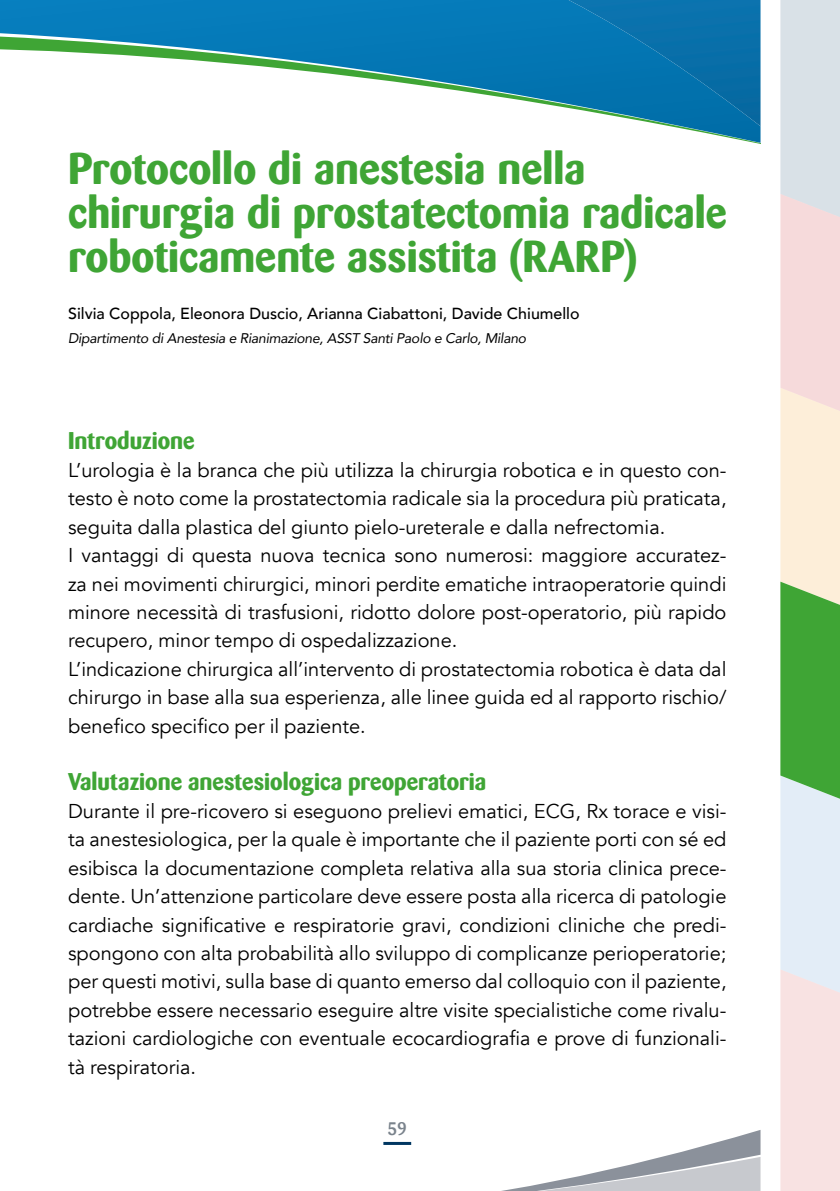
<style>
.page{position:relative;width:840px;height:1191px;background:#fff}
.page>*{position:absolute;margin:0;border:0;box-sizing:border-box;transform-origin:0 0}
.t1{font:700 44px/44px "Barmeno BQ";color:#3fa535}
.t2{font:700 24px "Barmeno BQ";color:#3fa535}
.t3{font:20px/28.4px "Avenir";color:#000}
.t4{font:500 18px "Barmeno";color:#7a838c}
.t5{font:500 16px "Avenir";color:#000}
.t6{font:italic 14px "Avenir";letter-spacing:-.02em;color:#000}
</style>
<div class="page">
<svg style="left:384px;top:1130px;width:376px;height:61px"></svg>
<hr style="left:383px;top:1142px;width:28px;height:3px;background:#003761">
<svg style="left:780px;top:0;width:59px;height:1191px;background:#d1dac7"></svg>
<svg style="left:0;top:0;width:760px;height:143px"></svg>
<img style="left:568px;top:0;width:192px;height:126px">
<h1 class="t1" style="left:68px;top:146px;width:660px">Protocollo di anestesia nella chirurgia di prostatectomia radicale roboticamente assistita (RARP)</h1>
<p class="t5" style="left:68px;top:299px;width:512px">Silvia Coppola, Eleonora Duscio, Arianna Ciabattoni, Davide Chiumello</p>
<p class="t6" style="left:68px;top:329px;width:459px">Dipartimento di Anestesia e Rianimazione, ASST Santi Paolo e Carlo, Milano</p>
<p class="t2" style="left:68px;top:426px;width:128px">Introduzione</p>
<p class="t3" style="left:68px;top:456px;width:659px">L’urologia è la branca che più utilizza la chirurgia robotica e in questo con&shy;testo è noto come la prostatectomia radicale sia la procedura più praticata, seguita dalla plastica del giunto pielo-ureterale e dalla nefrectomia.<br>I vantaggi di questa nuova tecnica sono numerosi: maggiore accuratez&shy;za nei movimenti chirurgici, minori perdite ematiche intraoperatorie quindi minore necessità di trasfusioni, ridotto dolore post-operatorio, più rapido recupero, minor tempo di ospedalizzazione.<br>L’indicazione chirurgica all’intervento di prostatectomia robotica è data dal chirurgo in base alla sua esperienza, alle linee guida ed al rapporto rischio/ benefico specifico per il paziente.</p>
<p class="t2" style="left:68px;top:766px;width:419px">Valutazione anestesiologica preoperatoria</p>
<p class="t3" style="left:68px;top:797px;width:659px;text-align:justify">Durante il pre-ricovero si eseguono prelievi ematici, ECG, Rx torace e visi&shy;ta anestesiologica, per la quale è importante che il paziente porti con sé ed esibisca la documentazione completa relativa alla sua storia clinica prece&shy;dente. Un’attenzione particolare deve essere posta alla ricerca di patologie cardiache significative e respiratorie gravi, condizioni cliniche che predi&shy;spongono con alta probabilità allo sviluppo di complicanze perioperatorie; per questi motivi, sulla base di quanto emerso dal colloquio con il paziente, potrebbe essere necessario eseguire altre visite specialistiche come rivalu&shy;tazioni cardiologiche con eventuale ecocardiografia e prove di funzionali&shy;tà respiratoria.</p>
<p class="t4" style="left:387px;top:1118px;width:21px">59</p>
</div>
